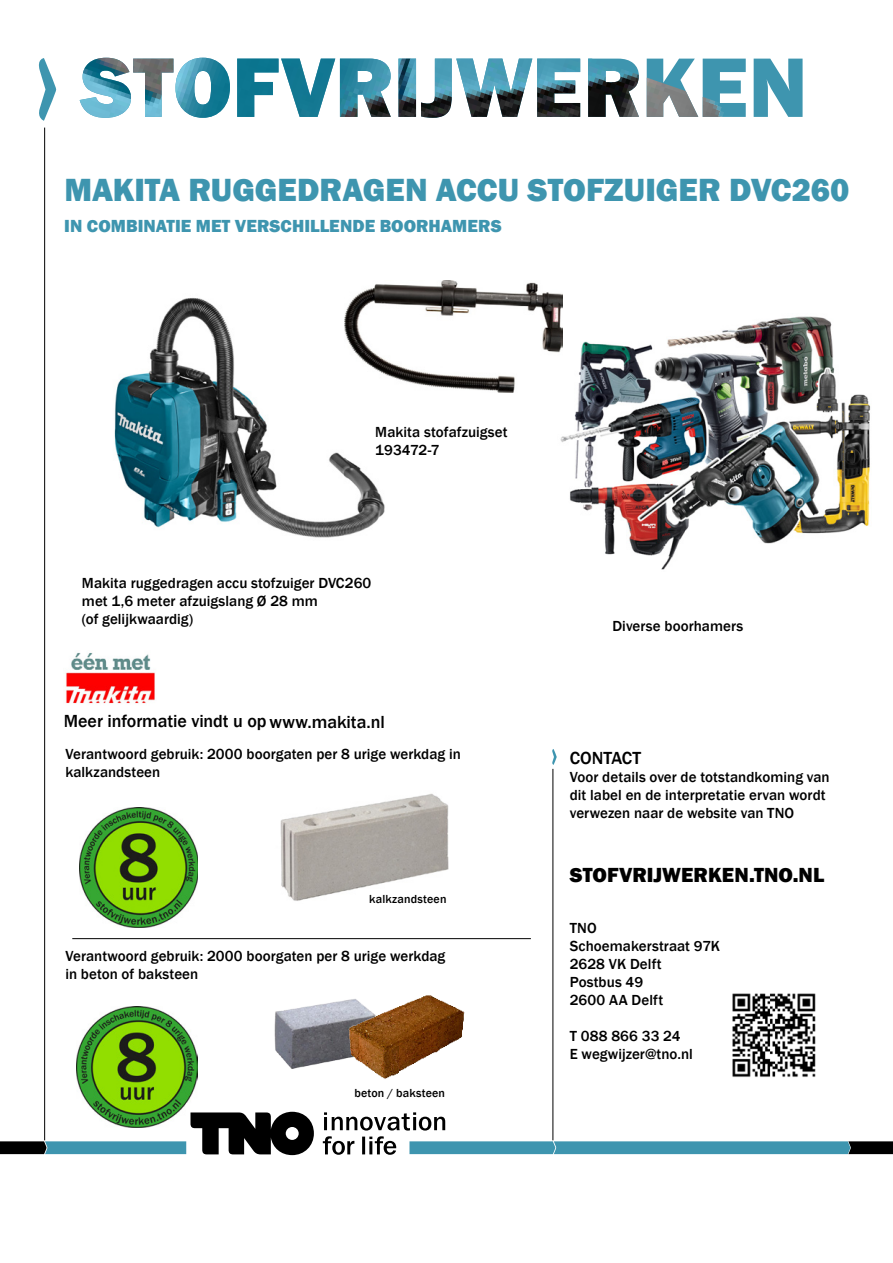
<style>
.page{position:relative;width:893px;height:1263px;background:#fff}
.page>*{position:absolute;margin:0;border:0;box-sizing:border-box;transform-origin:0 0}
.t1{font:800 33px "Franklin Gothic";color:#3e95af}
.t2{font:800 21px "Franklin Gothic";color:#000}
.t3{font:500 18px "Franklin Gothic";letter-spacing:-.005em;color:#000}
.t4{font:800 18px "Franklin Gothic";letter-spacing:.005em;color:#3e95af}
.t5{font:500 15px/18px "Franklin Gothic";letter-spacing:.005em;color:#000}
.t6{font:500 12px "Franklin Gothic";letter-spacing:.015em;color:#000}
</style>
<div class="page">
<svg style="left:45px;top:702px;width:1px;height:12px"></svg>
<hr style="left:44px;top:128px;width:1px;height:1012px;background:#000">
<hr style="left:553px;top:769px;width:1px;height:371px;background:#000">
<svg style="left:552px;top:749px;width:5px;height:16px"></svg>
<img style="left:280px;top:793px;width:169px;height:108px">
<hr style="left:72px;top:938px;width:459px;height:1px;background:#000">
<img style="left:274px;top:1000px;width:70px;height:69px">
<img style="left:344px;top:995px;width:121px;height:84px">
<svg style="left:761px;top:58px;width:42px;height:59px"></svg>
<img style="left:80px;top:58px;width:681px;height:60px">
<img style="left:39px;top:58px;width:17px;height:63px">
<img style="left:114px;top:298px;width:271px;height:240px">
<img style="left:560px;top:316px;width:311px;height:254px">
<img style="left:79px;top:808px;width:119px;height:119px">
<img style="left:77px;top:1006px;width:121px;height:97px">
<img style="left:732px;top:993px;width:84px;height:84px">
<img style="left:66px;top:652px;width:89px;height:52px">
<img style="left:344px;top:281px;width:218px;height:112px">
<svg style="left:0;top:1103px;width:893px;height:53px"></svg>
<h1 class="t1" style="left:64px;top:168px;width:786px">MAKITA RUGGEDRAGEN ACCU STOFZUIGER DVC260</h1>
<p class="t4" style="left:64px;top:214px;width:439px">IN COMBINATIE MET VERSCHILLENDE BOORHAMERS</p>
<p class="t5" style="left:375px;top:423px;width:134px">Makita stofafzuigset<br>193472-7</p>
<p class="t5" style="left:82px;top:574px;width:291px">Makita ruggedragen accu stofzuiger DVC260 met 1,6 meter afzuigslang Ø 28 mm<br>(of gelijkwaardig)</p>
<p class="t3" style="left:64px;top:710px;width:323px">Meer informatie vindt u op www.makita.nl</p>
<p class="t5" style="left:65px;top:745px;width:397px">Verantwoord gebruik: 2000 boorgaten per 8 urige werkdag in kalkzandsteen</p>
<p class="t6" style="left:369px;top:891px;width:79px">kalkzandsteen</p>
<p class="t5" style="left:65px;top:947px;width:381px">Verantwoord gebruik: 2000 boorgaten per 8 urige werkdag in beton of baksteen</p>
<p class="t6" style="left:354px;top:1086px;width:92px">beton / baksteen</p>
<p class="t5" style="left:612px;top:617px;width:132px">Diverse boorhamers</p>
<p class="t3" style="left:570px;top:747px;width:73px">CONTACT</p>
<p class="t5" style="left:570px;top:768px;width:261px">Voor details over de totstandkoming van dit label en de interpretatie ervan wordt verwezen naar de website van TNO</p>
<h2 class="t2" style="left:570px;top:861px;width:256px">STOFVRIJWERKEN.TNO.NL</h2>
<p class="t5" style="left:570px;top:919px;width:152px">TNO<br>Schoemakerstraat 97K<br>2628 VK Delft<br>Postbus 49<br>2600 AA Delft</p>
<p class="t5" style="left:570px;top:1027px;width:125px">T 088 866 33 24<br>E wegwijzer@tno.nl</p>
</div>
